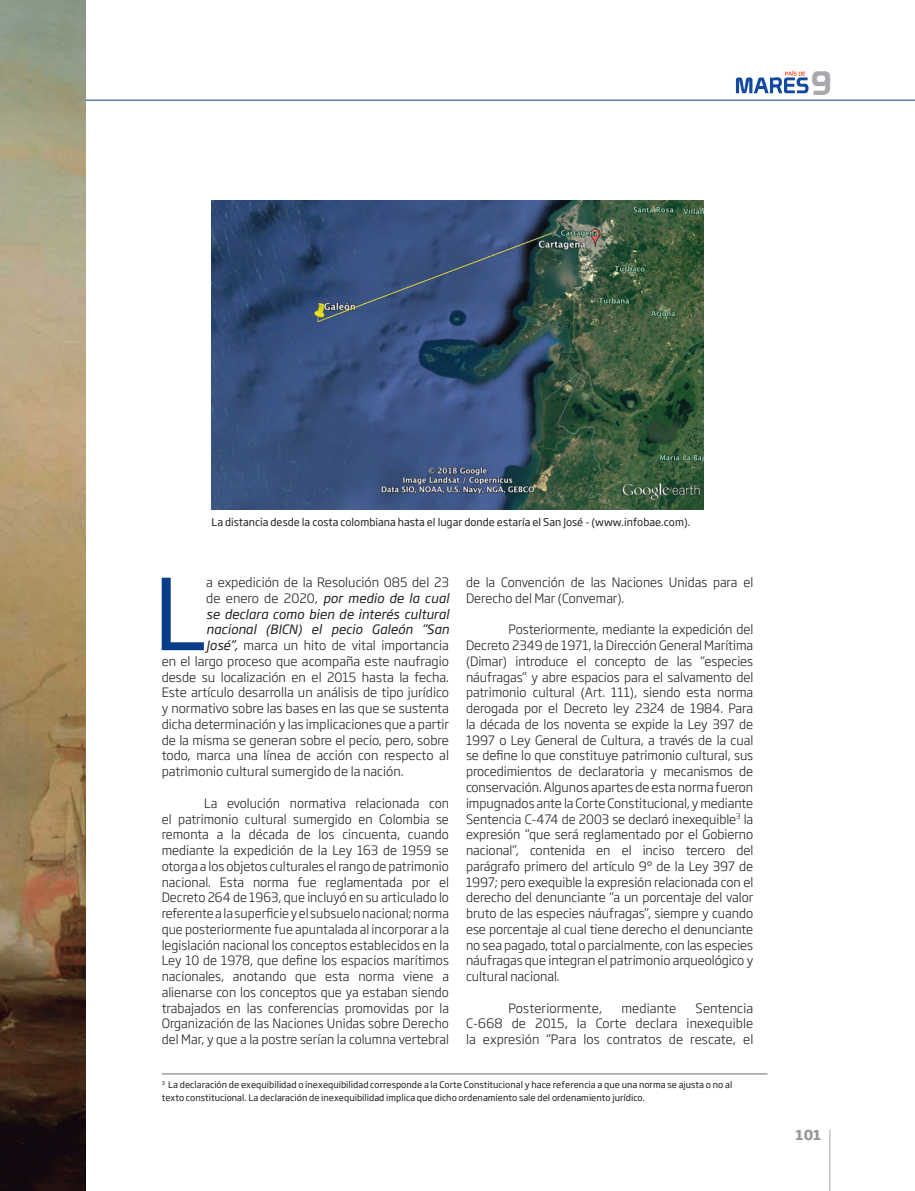
<style>
.page{position:relative;width:915px;height:1191px;background:#fff}
.page>*{position:absolute;margin:0;border:0;box-sizing:border-box;transform-origin:0 0}
.t1{font:97.5px "Soho Gothic Pro";color:#083e89}
.t2{font:33px "Prototype";color:#a8a9ad}
.t3{font:700 13.5px "Soho Gothic Pro";color:#939598}
.t4{font:300 12.75px/15.8px "Soho Gothic Pro";color:#231f20;text-align:justify}
.t5{font:italic 12.75px "Soho Gothic Pro";color:#231f20}
.t6{font:10.5px "Soho Gothic Pro";color:#231f20}
.t7{font:9px/13.5px "Soho Gothic Pro";color:#231f20}
.s1{font-weight:300;font-style:normal}
.s2{font-weight:400;font-style:italic}
</style>
<div class="page">
<hr style="left:829px;top:1129px;width:1px;height:62px;background:#a8a9ad">
<svg style="left:735px;top:71px;width:73px;height:22px"></svg>
<hr style="left:0;top:100px;width:914px;height:1px;background:#083e89">
<img style="left:0;top:0;width:85px;height:1191px">
<img style="left:211px;top:200px;width:492px;height:309px">
<hr style="left:162px;top:1073px;width:605px;height:1px;background:#6c6d70">
<h2 class="t2" style="left:810px;top:64px;width:22px">9</h2>
<p class="t6" style="left:211px;top:514px;width:480px">La distancia desde la costa colombiana hasta el lugar donde estaría el San José - (www.infobae.com).</p>
<p class="t4" style="left:466px;top:574px;width:289px">de la Convención de las Naciones Unidas para el<br>Derecho del Mar (Convemar).</p>
<p class="t4" style="left:466px;top:621px;width:289px;text-indent:43px">Posteriormente, mediante la expedición del Decreto 2349 de 1971, la Dirección General Marítima (Dimar) introduce el concepto de las “especies náufragas” y abre espacios para el salvamento del patrimonio cultural (Art. 111), siendo esta norma derogada por el Decreto ley 2324 de 1984. Para la década de los noventa se expide la Ley 397 de 1997 o Ley General de Cultura, a través de la cual se define lo que constituye patrimonio cultural, sus procedimientos de declaratoria y mecanismos de conservación. Algunos apartes de esta norma fueron impugnados ante la Corte Constitucional, y mediante Sentencia C-474 de 2003 se declaró inexequible<sup>3</sup> la expresión “que será reglamentado por el Gobierno nacional”, contenida en el inciso tercero del parágrafo primero del artículo 9° de la Ley 397 de 1997; pero exequible la expresión relacionada con el derecho del denunciante “a un porcentaje del valor bruto de las especies náufragas”, siempre y cuando ese porcentaje al cual tiene derecho el denunciante no sea pagado, total o parcialmente, con las especies náufragas que integran el patrimonio arqueológico y cultural nacional.</p>
<p class="t4" style="left:508px;top:999px;width:95px">Posteriormente,</p>
<p class="t4" style="left:621px;top:999px;width:56px">mediante</p>
<h1 class="t1" style="left:153px;top:539px;width:54px">L</h1>
<p class="t4" style="left:206px;top:574px;width:244px">a expedición de la Resolución 085 del 23</p>
<p class="t5" style="left:206px;top:588px;width:244px"><span class="s1">de enero de 2020,</span> por medio de la cual</p>
<p class="t5" style="left:206px;top:604px;width:244px">se declara como bien de interés cultural</p>
<p class="t5" style="left:206px;top:620px;width:244px">nacional (BICN) el pecio Galeón “San</p>
<p class="t4" style="left:206px;top:637px;width:244px"><span class="s2">José”,</span> marca un hito de vital importancia</p>
<p class="t4" style="left:162px;top:652px;width:288px">en el largo proceso que acompaña este naufragio</p>
<p class="t4" style="left:162px;top:668px;width:289px">desde su localización en el 2015 hasta la fecha.</p>
<p class="t4" style="left:162px;top:684px;width:289px">Este artículo desarrolla un análisis de tipo jurídico</p>
<p class="t4" style="left:162px;top:700px;width:289px">y normativo sobre las bases en las que se sustenta</p>
<p class="t4" style="left:162px;top:715px;width:289px">dicha determinación y las implicaciones que a partir</p>
<p class="t4" style="left:162px;top:731px;width:288px">de la misma se generan sobre el pecio, pero, sobre</p>
<p class="t4" style="left:162px;top:747px;width:289px">todo, marca una línea de acción con respecto al</p>
<p class="t4" style="left:162px;top:763px;width:243px">patrimonio cultural sumergido de la nación.</p>
<p class="t4" style="left:162px;top:794px;width:289px;text-indent:43px">La evolución normativa relacionada con el patrimonio cultural sumergido en Colombia se remonta a la década de los cincuenta, cuando mediante la expedición de la Ley 163 de 1959 se otorga a los objetos culturales el rango de patrimonio nacional. Esta norma fue reglamentada por el Decreto 264 de 1963, que incluyó en su articulado lo referente a la superficie y el subsuelo nacional; norma que posteriormente fue apuntalada al incorporar a la legislación nacional los conceptos establecidos en la Ley 10 de 1978, que define los espacios marítimos nacionales, anotando que esta norma viene a alienarse con los conceptos que ya estaban siendo trabajados en las conferencias promovidas por la Organización de las Naciones Unidas sobre Derecho del Mar, y que a la postre serían la columna vertebral</p>
<p class="t4" style="left:466px;top:999px;width:289px;text-indent:229px">Sentencia C-668 de 2015, la Corte declara inexequible la expresión ‘’Para los contratos de rescate, el</p>
<p class="t7" style="left:162px;top:1077px;width:572px"><sup>3</sup> La declaración de exequibilidad o inexequibilidad corresponde a la Corte Constitucional y hace referencia a que una norma se ajusta o no al texto constitucional. La declaración de inexequibilidad implica que dicho ordenamiento sale del ordenamiento jurídico.</p>
<p class="t3" style="left:795px;top:1124px;width:27px">101</p>
</div>
